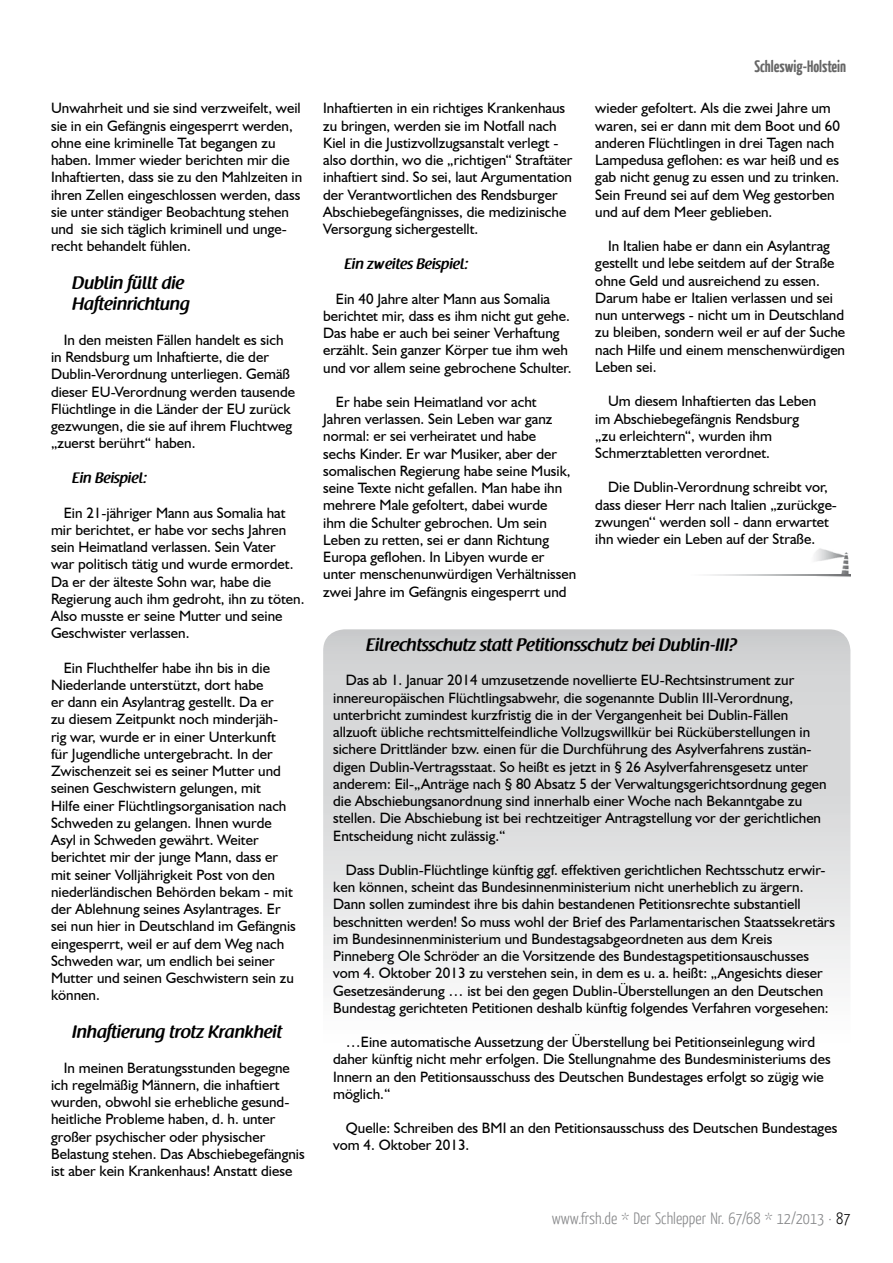
<style>
.page{position:relative;width:893px;height:1263px;background:#fff}
.page>*{position:absolute;margin:0;border:0;box-sizing:border-box;transform-origin:0 0}
.t1{font:600 18px/21px "Raspoutine";color:#000}
.t2{font:300 16.5px "Yanone Kaffeesatz";color:#87888a}
.t3{font:700 16.5px "Yanone Kaffeesatz";color:#000}
.t4{font:15px/17.2px "Humanist 521 BT";color:#000}
.t5{font:600 15px "Raspoutine";color:#000}
.s1{color:#000}
</style>
<div class="page">
<img style="left:811px;top:548px;width:39px;height:29px">
<img style="left:709px;top:575px;width:141px;height:1px">
<svg style="left:323px;top:629px;width:527px;height:349px;background:#dddedf"></svg>
<p class="t4" style="left:51px;top:99px;width:253px">Unwahrheit und sie sind verzweifelt, weil sie in ein Gefängnis eingesperrt werden, ohne eine kriminelle Tat begangen zu haben. Immer wieder berichten mir die Inhaftierten, dass sie zu den Mahlzeiten in ihren Zellen eingeschlossen werden, dass sie unter ständiger Beobachtung stehen und sie sich täglich kriminell und unge&shy;recht behandelt fühlen.</p>
<p class="t1" style="left:72px;top:273px;width:119px">Dublin füllt die<br>Hafteinrichtung</p>
<p class="t4" style="left:51px;top:331px;width:246px;text-indent:13px">In den meisten Fällen handelt es sich in Rendsburg um Inhaftierte, die der Dublin-Verordnung unterliegen. Gemäß dieser EU-Verordnung werden tausende Flüchtlinge in die Länder der EU zurück gezwungen, die sie auf ihrem Fluchtweg „zuerst berührt“ haben.</p>
<p class="t5" style="left:72px;top:470px;width:76px">Ein Beispiel:</p>
<p class="t4" style="left:51px;top:503px;width:255px;text-indent:13px">Ein 21-jähriger Mann aus Somalia hat mir berichtet, er habe vor sechs Jahren sein Heimatland verlassen. Sein Vater<br>war politisch tätig und wurde ermordet.<br>Da er der älteste Sohn war, habe die Regierung auch ihm gedroht, ihn zu töten.<br>Also musste er seine Mutter und seine Geschwister verlassen.</p>
<p class="t4" style="left:51px;top:658px;width:246px;text-indent:13px">Ein Fluchthelfer habe ihn bis in die Niederlande unterstützt, dort habe<br>er dann ein Asylantrag gestellt. Da er<br>zu diesem Zeitpunkt noch minderjäh&shy;rig war, wurde er in einer Unterkunft für Jugendliche untergebracht. In der Zwischenzeit sei es seiner Mutter und seinen Geschwistern gelungen, mit<br>Hilfe einer Flüchtlingsorganisation nach Schweden zu gelangen. Ihnen wurde Asyl in Schweden gewährt. Weiter berichtet mir der junge Mann, dass er mit seiner Volljährigkeit Post von den niederländischen Behörden bekam - mit der Ablehnung seines Asylantrages. Er sei nun hier in Deutschland im Gefängnis eingesperrt, weil er auf dem Weg nach Schweden war, um endlich bei seiner Mutter und seinen Geschwistern sein zu können.</p>
<p class="t1" style="left:72px;top:1022px;width:211px">Inhaftierung trotz Krankheit</p>
<p class="t4" style="left:51px;top:1058px;width:255px;text-indent:13px">In meinen Beratungsstunden begegne ich regelmäßig Männern, die inhaftiert wurden, obwohl sie erhebliche gesund&shy;heitliche Probleme haben, d. h. unter großer psychischer oder physischer Belastung stehen. Das Abschiebegefängnis ist aber kein Krankenhaus! Anstatt diese</p>
<p class="t3" style="left:754px;top:55px;width:93px">Schleswig-Holstein</p>
<p class="t4" style="left:595px;top:99px;width:246px">wieder gefoltert. Als die zwei Jahre um waren, sei er dann mit dem Boot und 60 anderen Flüchtlingen in drei Tagen nach Lampedusa geflohen: es war heiß und es gab nicht genug zu essen und zu trinken.<br>Sein Freund sei auf dem Weg gestorben und auf dem Meer geblieben.</p>
<p class="t4" style="left:595px;top:237px;width:251px;text-indent:13px">In Italien habe er dann ein Asylantrag gestellt und lebe seitdem auf der Straße ohne Geld und ausreichend zu essen.<br>Darum habe er Italien verlassen und sei nun unterwegs - nicht um in Deutschland zu bleiben, sondern weil er auf der Suche nach Hilfe und einem menschenwürdigen Leben sei.</p>
<p class="t4" style="left:595px;top:392px;width:222px;text-indent:13px">Um diesem Inhaftierten das Leben im Abschiebegefängnis Rendsburg „zu erleichtern“, wurden ihm<br>Schmerztabletten verordnet.</p>
<p class="t4" style="left:595px;top:478px;width:243px;text-indent:13px">Die Dublin-Verordnung schreibt vor, dass dieser Herr nach Italien „zurückge&shy;zwungen‘‘ werden soll - dann erwartet ihn wieder ein Leben auf der Straße.</p>
<p class="t4" style="left:323px;top:99px;width:251px">Inhaftierten in ein richtiges Krankenhaus zu bringen, werden sie im Notfall nach Kiel in die Justizvollzugsanstalt verlegt - also dorthin, wo die „richtigen“ Straftäter inhaftiert sind. So sei, laut Argumentation der Verantwortlichen des Rendsburger Abschiebegefängnisses, die medizinische Versorgung sichergestellt.</p>
<p class="t5" style="left:344px;top:256px;width:125px">Ein zweites Beispiel:</p>
<p class="t4" style="left:323px;top:289px;width:250px;text-indent:13px">Ein 40 Jahre alter Mann aus Somalia berichtet mir, dass es ihm nicht gut gehe.<br>Das habe er auch bei seiner Verhaftung erzählt. Sein ganzer Körper tue ihm weh und vor allem seine gebrochene Schulter.</p>
<p class="t4" style="left:323px;top:393px;width:255px;text-indent:13px">Er habe sein Heimatland vor acht Jahren verlassen. Sein Leben war ganz normal: er sei verheiratet und habe<br>sechs Kinder. Er war Musiker, aber der somalischen Regierung habe seine Musik, seine Texte nicht gefallen. Man habe ihn mehrere Male gefoltert, dabei wurde<br>ihm die Schulter gebrochen. Um sein Leben zu retten, sei er dann Richtung Europa geflohen. In Libyen wurde er unter menschenunwürdigen Verhältnissen zwei Jahre im Gefängnis eingesperrt und</p>
<p class="t1" style="left:366px;top:635px;width:372px">Eilrechtsschutz statt Petitionsschutz bei Dublin-III?</p>
<p class="t4" style="left:333px;top:671px;width:495px;text-indent:13px">Das ab 1. Januar 2014 umzusetzende novellierte EU-Rechtsinstrument zur innereuropäischen Flüchtlingsabwehr, die sogenannte Dublin III-Verordnung, unterbricht zumindest kurzfristig die in der Vergangenheit bei Dublin-Fällen allzuoft übliche rechtsmittelfeindliche Vollzugswillkür bei Rücküberstellungen in sichere Drittländer bzw. einen für die Durchführung des Asylverfahrens zustän&shy;digen Dublin-Vertragsstaat. So heißt es jetzt in § 26 Asylverfahrensgesetz unter anderem: Eil-„Anträge nach § 80 Absatz 5 der Verwaltungsgerichtsordnung gegen die Abschiebungsanordnung sind innerhalb einer Woche nach Bekanntgabe zu stellen. Die Abschiebung ist bei rechtzeitiger Antragstellung vor der gerichtlichen Entscheidung nicht zulässig.“</p>
<p class="t4" style="left:333px;top:861px;width:503px;text-indent:13px">Dass Dublin-Flüchtlinge künftig ggf. effektiven gerichtlichen Rechtsschutz erwir&shy;ken können, scheint das Bundesinnenministerium nicht unerheblich zu ärgern.<br>Dann sollen zumindest ihre bis dahin bestandenen Petitionsrechte substantiell beschnitten werden! So muss wohl der Brief des Parlamentarischen Staatssekretärs im Bundesinnenministerium und Bundestagsabgeordneten aus dem Kreis Pinneberg Ole Schröder an die Vorsitzende des Bundestagspetitionsauschusses vom 4. Oktober 2013 zu verstehen sein, in dem es u. a. heißt: „Angesichts dieser Gesetzesänderung … ist bei den gegen Dublin-Überstellungen an den Deutschen Bundestag gerichteten Petitionen deshalb künftig folgendes Verfahren vorgesehen:</p>
<p class="t4" style="left:333px;top:1033px;width:499px;text-indent:13px">…Eine automatische Aussetzung der Überstellung bei Petitionseinlegung wird daher künftig nicht mehr erfolgen. Die Stellungnahme des Bundesministeriums des Innern an den Petitionsausschuss des Deutschen Bundestages erfolgt so zügig wie möglich.“</p>
<p class="t4" style="left:333px;top:1119px;width:506px;text-indent:13px">Quelle: Schreiben des BMI an den Petitionsausschuss des Deutschen Bundestages vom 4. Oktober 2013.</p>
<p class="t2" style="left:552px;top:1208px;width:300px">www.frsh.de * Der Schlepper Nr. 67/68 * 12/2013 · <span class="s1">87</span></p>
</div>
